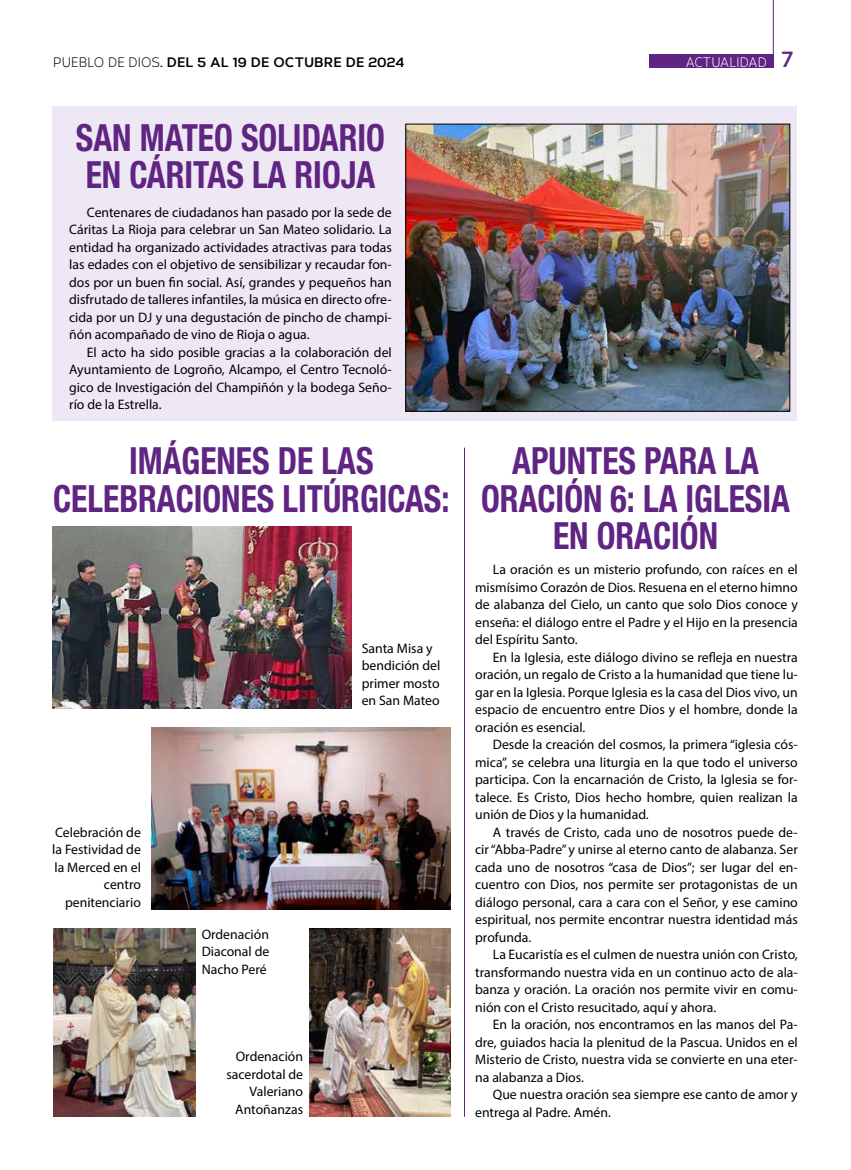
<style>
.page{position:relative;width:851px;height:1170px;background:#fff}
.page>*{position:absolute;margin:0;border:0;box-sizing:border-box;transform-origin:0 0}
.t1{font:700 condensed 37.5px/37.5px "Helvetica Neue LT Std";color:#602483;text-align:center;scale:.9 1}
.t2{font:13.75px/17.5px "Myriad Pro";color:#000;text-align:justify}
.t3{font:700 13.75px "Corbert";letter-spacing:.01em;color:#000}
.t4{font:13.75px "Corbert";letter-spacing:.01em;color:#fff;scale:.9 1}
.s1{font-weight:400}
.s2{font-weight:700;font-size:22.5px;color:#602483}
</style>
<div class="page">
<div style="left:52px;top:106px;width:744px;height:315px;background:#ede8f4"></div>
<div style="left:649px;top:54px;width:124px;height:13px;background:#602483"></div>
<hr style="left:772px;top:0;width:1px;height:67px;background:#602483">
<img style="left:54px;top:928px;width:141px;height:188px">
<img style="left:309px;top:928px;width:141px;height:188px">
<img style="left:407px;top:126px;width:381px;height:283px">
<div style="left:405px;top:124px;width:385px;height:287px;border:1px solid #000"></div>
<img style="left:52px;top:526px;width:299px;height:182px">
<hr style="left:464px;top:447px;width:1px;height:669px;background:#602483">
<img style="left:151px;top:727px;width:299px;height:182px">
<p class="t3" style="left:53px;top:51px;width:352px"><span class="s1">PUEBLO DE DIOS</span>. DEL 5 AL 19 DE OCTUBRE DE 2024</p>
<p class="t4" style="left:685px;top:52px;width:121px">ACTUALIDAD <span class="s2">7</span></p>
<h1 class="t1" style="left:76px;top:118px;width:345px;text-align:left">SAN MATEO SOLIDARIO<br>EN CÁRITAS LA RIOJA</h1>
<p class="t2" style="left:69px;top:203px;width:324px;text-indent:18px">Centenares de ciudadanos han pasado por la sede de Cáritas La Rioja para celebrar un San Mateo solidario. La entidad ha organizado actividades atractivas para todas las edades con el objetivo de sensibilizar y recaudar fon&shy;dos por un buen fin social. Así, grandes y pequeños han disfrutado de talleres infantiles, la música en directo ofre&shy;cida por un DJ y una degustación de pincho de champi&shy;ñón acompañado de vino de Rioja o agua.</p>
<p class="t2" style="left:69px;top:343px;width:324px;text-indent:18px">El acto ha sido posible gracias a la colaboración del Ayuntamiento de Logroño, Alcampo, el Centro Tecnoló&shy;gico de Investigación del Champiñón y la bodega Seño&shy;río de la Estrella.</p>
<h1 class="t1" style="left:53px;top:442px;width:442px">IMÁGENES DE LAS<br>CELEBRACIONES LITÚRGICAS:</h1>
<p class="t2" style="left:52px;top:823px;width:90px;text-align:right">Celebración de la Festividad de la Merced en el centro penitenciario</p>
<p class="t2" style="left:361px;top:639px;width:80px;text-align:left">Santa Misa y bendición del primer mosto en San Mateo</p>
<p class="t2" style="left:202px;top:925px;width:69px">Ordenación Diaconal de Nacho Peré</p>
<p class="t2" style="left:226px;top:1047px;width:78px;text-align:right">Ordenación sacerdotal de<br>Valeriano<br>Antoñanzas</p>
<h1 class="t1" style="left:481px;top:442px;width:344px">APUNTES PARA LA<br>ORACIÓN 6: LA IGLESIA<br>EN ORACIÓN</h1>
<p class="t2" style="left:475px;top:560px;width:324px;text-indent:18px">La oración es un misterio profundo, con raíces en el mismísimo Corazón de Dios. Resuena en el eterno himno de alabanza del Cielo, un canto que solo Dios conoce y enseña: el diálogo entre el Padre y el Hijo en la presencia del Espíritu Santo.</p>
<p class="t2" style="left:475px;top:648px;width:324px;text-indent:18px">En la Iglesia, este diálogo divino se refleja en nuestra oración, un regalo de Cristo a la humanidad que tiene lu&shy;gar en la Iglesia. Porque Iglesia es la casa del Dios vivo, un espacio de encuentro entre Dios y el hombre, donde la oración es esencial.</p>
<p class="t2" style="left:475px;top:735px;width:324px;text-indent:18px">Desde la creación del cosmos, la primera “iglesia cós&shy;mica”, se celebra una liturgia en la que todo el universo participa. Con la encarnación de Cristo, la Iglesia se for&shy;talece. Es Cristo, Dios hecho hombre, quien realizan la unión de Dios y la humanidad.</p>
<p class="t2" style="left:475px;top:823px;width:324px;text-indent:18px">A través de Cristo, cada uno de nosotros puede de&shy;cir “Abba-Padre” y unirse al eterno canto de alabanza. Ser cada uno de nosotros “casa de Dios”; ser lugar del en&shy;cuentro con Dios, nos permite ser protagonistas de un diálogo personal, cara a cara con el Señor, y ese camino espiritual, nos permite encontrar nuestra identidad más profunda.</p>
<p class="t2" style="left:475px;top:945px;width:324px;text-indent:18px">La Eucaristía es el culmen de nuestra unión con Cristo, transformando nuestra vida en un continuo acto de ala&shy;banza y oración. La oración nos permite vivir en comu&shy;nión con el Cristo resucitado, aquí y ahora.</p>
<p class="t2" style="left:475px;top:1015px;width:324px;text-indent:18px">En la oración, nos encontramos en las manos del Pa&shy;dre, guiados hacia la plenitud de la Pascua. Unidos en el Misterio de Cristo, nuestra vida se convierte en una eter&shy;na alabanza a Dios.</p>
<p class="t2" style="left:475px;top:1085px;width:324px;text-indent:18px">Que nuestra oración sea siempre ese canto de amor y entrega al Padre. Amén.</p>
</div>
